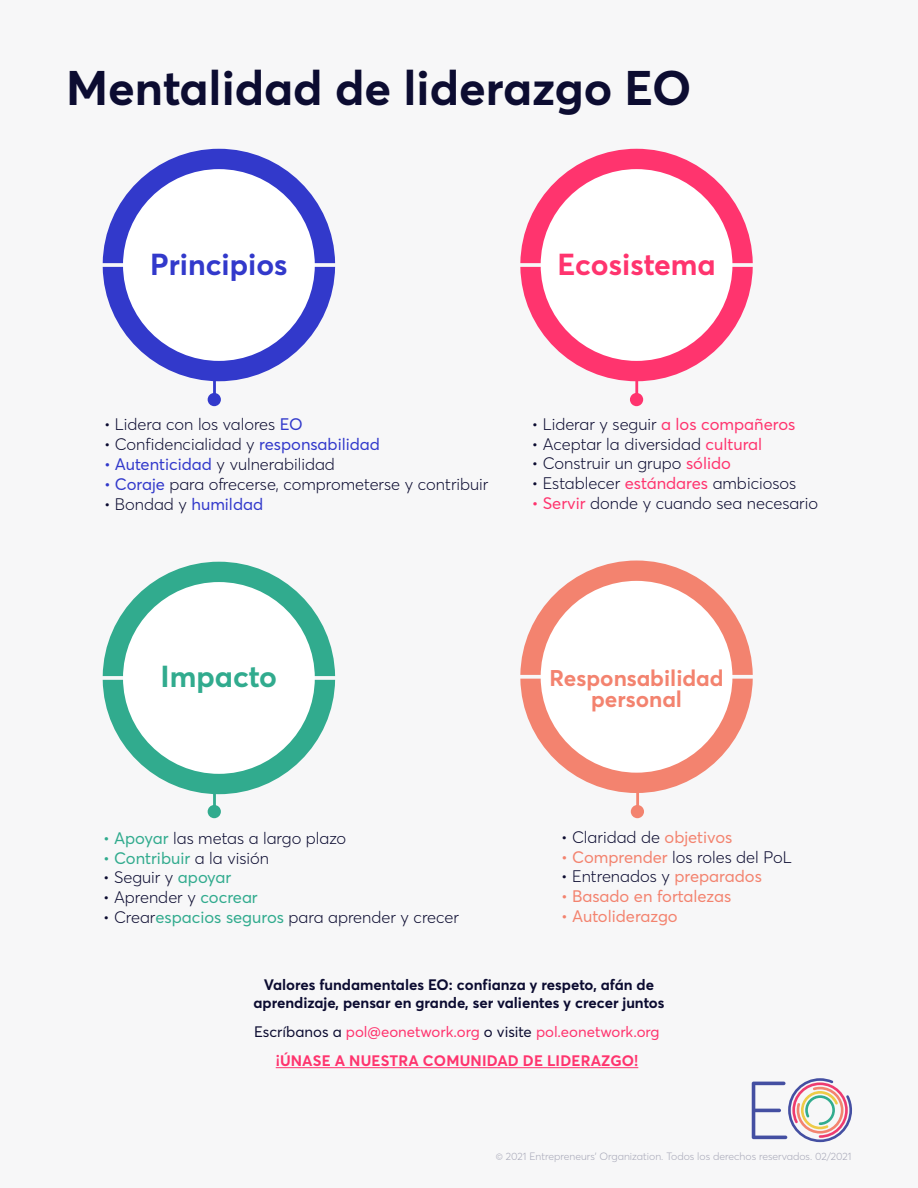
<style>
.page{position:relative;width:918px;height:1188px;background:#fff}
.page>*{position:absolute;margin:0;border:0;box-sizing:border-box;transform-origin:0 0}
.t1{font:700 48px "Averta PE";color:#0c0c31}
.t2{font:700 30px "Averta PE";color:#ff346e}
.t3{font:700 30px "Averta PE";color:#3239cb}
.t4{font:700 30px "Averta PE";color:#31ab8e}
.t5{font:700 22.5px/21px "Averta PE";color:#f3836f;text-align:center}
.t6{font:300 16.5px "Averta PE";color:#0c0c31}
.t7{font:16.5px "Averta PE";color:#f3836f}
.t8{font:16.5px "Averta PE";color:#31ab8e}
.t9{font:700 15px/18px "Averta PE";color:#0c0c31;text-align:center}
.t10{font:15px "Averta PE";color:#ff346e}
.t11{font:700 15px "Averta PE";letter-spacing:.01em;color:#ff346e}
.t12{font:300 10.5px "Averta PE";color:#a7a8b8}
.s1{font-weight:400;color:#3239cb}
.s2{font-weight:400;color:#ff346e}
.s3{font-weight:400;color:#31ab8e}
.s4{font-weight:300;color:#0c0c31}
.s5{font-weight:400;color:#f3836f}
.s6{color:#0c0c31}
</style>
<div class="page">
<hr style="left:213px;top:337px;width:3px;height:60px;background:#3239cb">
<div style="left:208px;top:393px;width:13px;height:13px;background:#3239cb;border-radius:50%"></div>
<hr style="left:213px;top:749px;width:3px;height:60px;background:#31ab8e">
<div style="left:208px;top:805px;width:13px;height:13px;background:#31ab8e;border-radius:50%"></div>
<hr style="left:636px;top:749px;width:3px;height:60px;background:#f3836f">
<div style="left:631px;top:805px;width:13px;height:13px;background:#f3836f;border-radius:50%"></div>
<hr style="left:635px;top:337px;width:3px;height:60px;background:#ff346e">
<div style="left:630px;top:393px;width:13px;height:13px;background:#ff346e;border-radius:50%"></div>
<svg style="left:520px;top:149px;width:233px;height:232px"></svg>
<div style="left:541px;top:169px;width:191px;height:192px;background:#fff;border-radius:50%"></div>
<svg style="left:520px;top:561px;width:233px;height:232px"></svg>
<div style="left:541px;top:581px;width:191px;height:192px;background:#fff;border-radius:50%"></div>
<svg style="left:103px;top:149px;width:232px;height:232px"></svg>
<div style="left:123px;top:169px;width:192px;height:192px;background:#fff;border-radius:50%"></div>
<svg style="left:103px;top:562px;width:232px;height:232px"></svg>
<div style="left:123px;top:582px;width:192px;height:192px;background:#fff;border-radius:50%"></div>
<hr style="left:276px;top:1067px;width:362px;height:1px;background:#ff346e">
<svg style="left:752px;top:1078px;width:100px;height:64px"></svg>
<h1 class="t1" style="left:66px;top:55px;width:627px">Mentalidad de liderazgo EO</h1>
<h2 class="t3" style="left:150px;top:243px;width:139px">Principios</h2>
<h2 class="t2" style="left:558px;top:244px;width:160px">Ecosistema</h2>
<p class="t6" style="left:104px;top:413px;width:200px">• Lidera con los valores <span class="s1">EO</span></p>
<p class="t6" style="left:104px;top:433px;width:278px">• Confidencialidad y <span class="s1">responsabilidad</span></p>
<p class="t6" style="left:104px;top:453px;width:232px"><span class="s1">• Autenticidad</span> y vulnerabilidad</p>
<p class="t6" style="left:104px;top:473px;width:386px"><span class="s1">• Coraje</span> para ofrecerse, comprometerse y contribuir</p>
<p class="t6" style="left:104px;top:492px;width:161px">• Bondad y <span class="s1">humildad</span></p>
<p class="t6" style="left:532px;top:413px;width:265px">• Liderar y seguir <span class="s2">a los compañeros</span></p>
<p class="t6" style="left:532px;top:432px;width:232px">• Aceptar la diversidad <span class="s2">cultural</span></p>
<p class="t6" style="left:532px;top:452px;width:201px">• Construir un grupo <span class="s2">sólido</span></p>
<p class="t6" style="left:532px;top:472px;width:266px">• Establecer <span class="s2">estándares</span> ambiciosos</p>
<p class="t6" style="left:532px;top:492px;width:288px"><span class="s2">• Servir</span> donde y cuando sea necesario</p>
<h2 class="t4" style="left:161px;top:656px;width:118px">Impacto</h2>
<p class="t6" style="left:103px;top:827px;width:245px"><span class="s3">• Apoyar</span> las metas a largo plazo</p>
<p class="t8" style="left:103px;top:846px;width:167px">• Contribuir <span class="s4">a la visión</span></p>
<p class="t6" style="left:103px;top:866px;width:130px">• Seguir y <span class="s3">apoyar</span></p>
<p class="t6" style="left:103px;top:886px;width:156px">• Aprender y <span class="s3">cocrear</span></p>
<p class="t6" style="left:103px;top:906px;width:357px">• Crear<span class="s3">espacios seguros</span> para aprender y crecer</p>
<h3 class="t5" style="left:549px;top:667px;width:176px">Responsabilidad personal</h3>
<p class="t6" style="left:561px;top:826px;width:173px">• Claridad de <span class="s5">objetivos</span></p>
<p class="t6" style="left:561px;top:845px;width:232px"><span class="s5">• Comprender</span> los roles del PoL</p>
<p class="t6" style="left:561px;top:865px;width:202px">• Entrenados y <span class="s5">preparados</span></p>
<p class="t7" style="left:561px;top:885px;width:171px">• Basado en fortalezas</p>
<p class="t7" style="left:561px;top:905px;width:118px">• Autoliderazgo</p>
<p class="t9" style="left:253px;top:975px;width:413px">Valores fundamentales EO: confianza y respeto, afán de aprendizaje, pensar en grande, ser valientes y crecer juntos</p>
<p class="t10" style="left:254px;top:1021px;width:407px"><span class="s6">Escríbanos a</span> pol@eonetwork.org <span class="s6">o visite</span> pol.eonetwork.org</p>
<p class="t11" style="left:276px;top:1050px;width:364px">¡ÚNASE A NUESTRA COMUNIDAD DE LIDERAZGO!</p>
<p class="t12" style="left:496px;top:1150px;width:357px">© 2021 Entrepreneurs’ Organization. Todos los derechos reservados. 02/2021</p>
</div>
